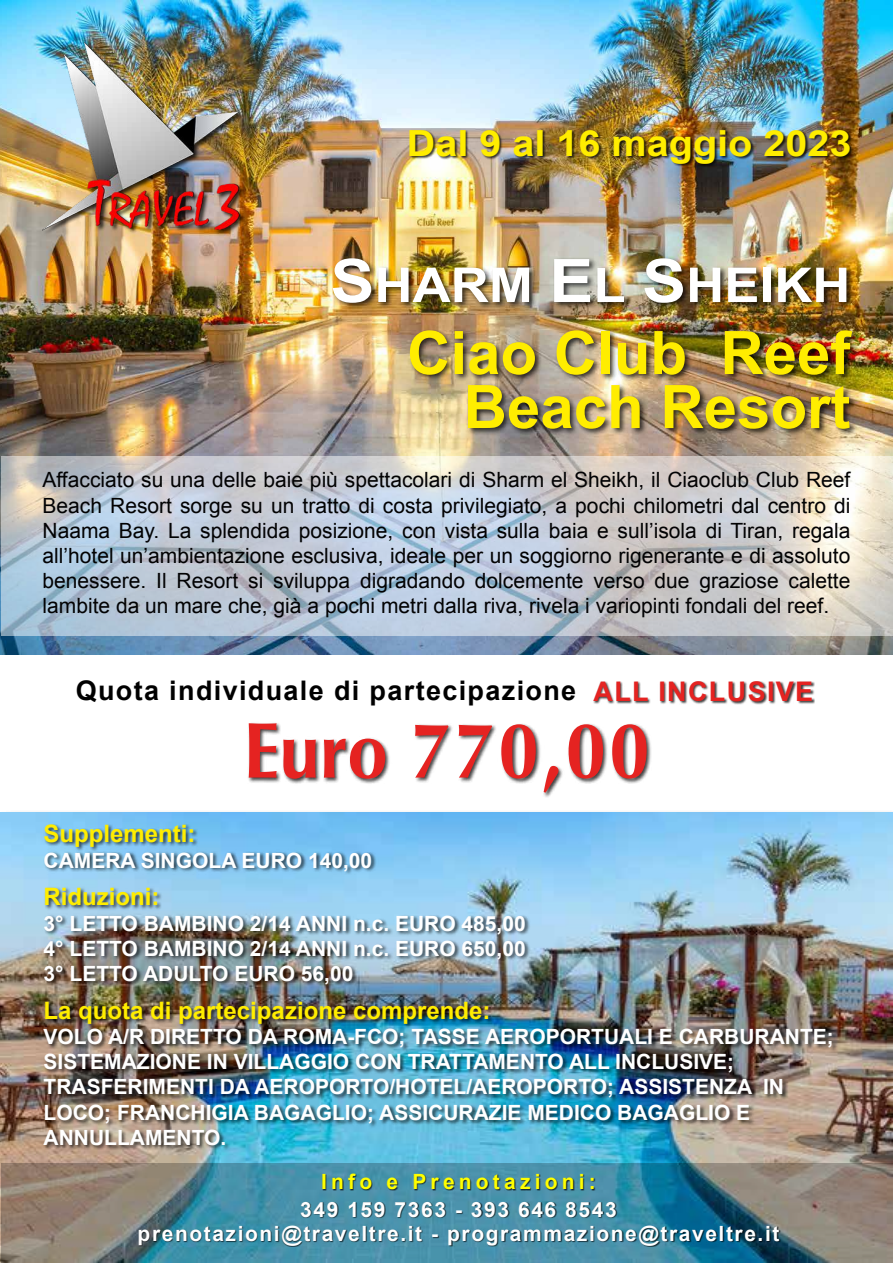
<style>
.page{position:relative;width:893px;height:1263px;background:#fff}
.page>*{position:absolute;margin:0;border:0;box-sizing:border-box;transform-origin:0 0}
.t1{font:700 79.2px "Optima";letter-spacing:.025em;color:#e52321;scale:.91 1}
.t2{font:700 60px/54px "Arial";color:#ffed00;text-align:right}
.t3{font:700 48px "Arial";color:#fff;scale:1.1 1}
.t4{font:700 36px "Arial";color:#ffed00;scale:1.1 1}
.t5{font:700 27px "Arial";letter-spacing:.05em;color:#000}
.t6{font:700 27px "Arial";letter-spacing:.05em;color:#e52321}
.t7{font:700 24px "Arial";color:#ffed00}
.t8{font:21px/25.2px "Arial";color:#020203;text-align:justify}
.t9{font:700 21px/25.2px "Arial";color:#fff;text-align:justify}
.t10{font:700 21px/24px "Arial";letter-spacing:.075em;color:#fff;text-align:center}
.t11{font:700 21px "Arial";letter-spacing:.2em;color:#ff0}
.s1{font-size:60px}
</style>
<div class="page">
<img style="left:0;top:812px;width:893px;height:451px">
<img style="left:0;top:0;width:893px;height:655px">
<div style="left:331px;top:257px;width:529px;height:180px;background:#000;opacity:.75"></div>
<div style="left:410px;top:130px;width:443px;height:37px;background:#000;opacity:.75"></div>
<div style="left:247px;top:722px;width:405px;height:76px;background:#000;opacity:.75"></div>
<div style="left:43px;top:824px;width:795px;height:326px;background:#000;opacity:.75"></div>
<svg style="left:1px;top:456px;width:891px;height:180px;background:#c5cbd2"></svg>
<img style="left:43px;top:43px;width:208px;height:202px">
<div style="left:593px;top:681px;width:222px;height:24px;background:#000;opacity:.75"></div>
<svg style="left:2px;top:1163px;width:891px;height:100px;background:#66858b"></svg>
<div style="left:322px;top:1174px;width:274px;height:16px;background:#000;opacity:.75"></div>
<div style="left:139px;top:1202px;width:642px;height:45px;background:#000;opacity:.75"></div>
<h3 class="t4" style="left:407px;top:119px;width:406px">Dal 9 al 16 maggio 2023</h3>
<h3 class="t3" style="left:330px;top:253px;width:474px"><span class="s1">S</span>HARM <span class="s1">E</span>L <span class="s1">S</span>HEIKH</h3>
<h2 class="t2" style="left:407px;top:328px;width:445px">Ciao Club Reef<br>Beach Resort</h2>
<p class="t8" style="left:43px;top:468px;width:809px">Affacciato su una delle baie più spettacolari di Sharm el Sheikh, il Ciaoclub Club Reef Beach Resort sorge su un tratto di costa privilegiato, a pochi chilometri dal centro di Naama Bay. La splendida posizione, con vista sulla baia e sull’isola di Tiran, regala all’hotel un’ambientazione esclusiva, ideale per un soggiorno rigenerante e di assoluto benessere. Il Resort si sviluppa digradando dolcemente verso due graziose calette lambite da un mare che, già a pochi metri dalla riva, rivela i variopinti fondali del reef.</p>
<p class="t5" style="left:76px;top:672px;width:502px">Quota individuale di partecipazione</p>
<p class="t6" style="left:593px;top:674px;width:221px">ALL INCLUSIVE</p>
<h1 class="t1" style="left:244px;top:705px;width:448px">Euro 770,00</h1>
<p class="t7" style="left:44px;top:818px;width:154px">Supplementi:</p>
<p class="t9" style="left:44px;top:848px;width:330px">CAMERA SINGOLA EURO 140,00</p>
<p class="t7" style="left:44px;top:881px;width:117px">Riduzioni:</p>
<p class="t9" style="left:44px;top:911px;width:484px">3° LETTO BAMBINO 2/14 ANNI n.c. EURO 485,00<br>4° LETTO BAMBINO 2/14 ANNI n.c. EURO 650,00<br>3° LETTO ADULTO EURO 56,00</p>
<p class="t7" style="left:44px;top:994px;width:448px">La quota di partecipazione comprende:</p>
<p class="t9" style="left:44px;top:1025px;width:792px;text-align:left">VOLO A/R DIRETTO DA ROMA-FCO; TASSE AEROPORTUALI E CARBURANTE; SISTEMAZIONE IN VILLAGGIO CON TRATTAMENTO ALL INCLUSIVE; TRASFERIMENTI DA AEROPORTO/HOTEL/AEROPORTO; ASSISTENZA IN LOCO; FRANCHIGIA BAGAGLIO; ASSICURAZIE MEDICO BAGAGLIO E ANNULLAMENTO.</p>
<p class="t11" style="left:321px;top:1168px;width:276px">Info e Prenotazioni:</p>
<p class="t10" style="left:138px;top:1198px;width:643px">349 159 7363 - 393 646 8543<br>prenotazioni@traveltre.it - programmazione@traveltre.it</p>
</div>
